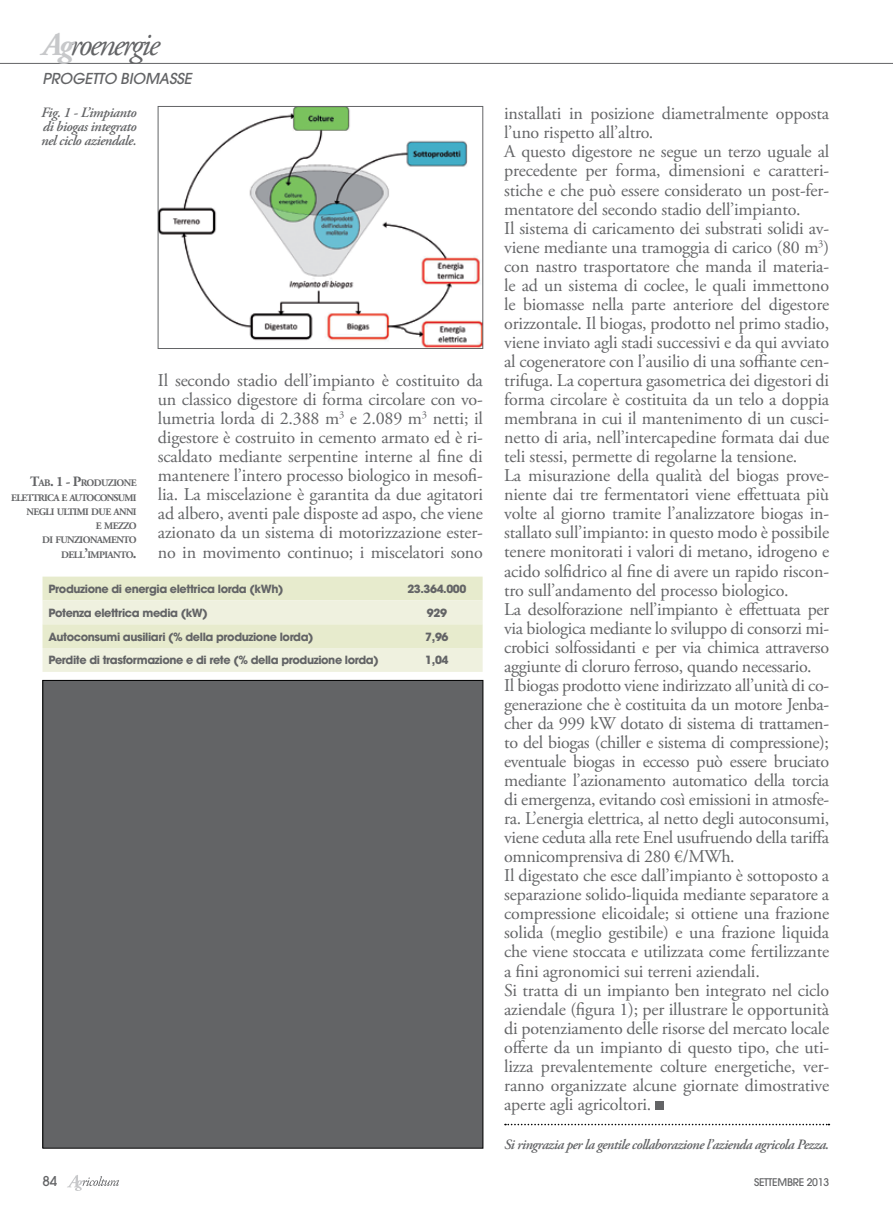
<style>
.page{position:relative;width:893px;height:1212px;background:#fff}
.page>*{position:absolute;margin:0;border:0;box-sizing:border-box;transform-origin:0 0}
.t1{font:italic 33px "Adobe Garamond Pro";letter-spacing:-.07em;color:#636466}
.t2{font:18px/19px "Adobe Garamond Pro";letter-spacing:-.01em;color:#636466;text-align:justify}
.t3{font:italic 500 15px "Avant Garde";letter-spacing:-.01em;color:#636466}
.t4{font:italic 600 14.25px/14.2px "Adobe Garamond Pro";letter-spacing:-.04em;color:#636466;text-align:justify}
.t5{font:500 13.5px "Avant Garde";color:#636466}
.t6{font:700 11.25px "Avant Garde";letter-spacing:-.035em;color:#636466}
.t7{font:500 10.5px "Avant Garde";letter-spacing:-.025em;color:#636466}
.t8{font:700 10.05px/14.2px "Adobe Garamond Pro";letter-spacing:-.055em;color:#636466;text-align:right}
.s1{font-weight:700;color:#c7c8ca}
.s2{font-size:14.25px}
</style>
<div class="page">
<div style="left:43px;top:680px;width:440px;height:468px;background:#636466"></div>
<img style="left:160px;top:108px;width:321px;height:239px">
<div style="left:158px;top:106px;width:325px;height:243px;border:1px solid #636466"></div>
<hr style="left:0;top:63px;width:893px;height:1px;background:#636466">
<svg style="left:67px;top:1175px;width:52px;height:16px"></svg>
<svg style="left:505px;top:1124px;width:324px;height:1px"></svg>
<div style="left:656px;top:1101px;width:8px;height:9px;background:#636466"></div>
<svg style="left:43px;top:577px;width:440px;height:95px;background:#ebeed6"></svg>
<h1 class="t1" style="left:43px;top:24px;width:119px"><span class="s1">Ag</span>roenergie</h1>
<p class="t3" style="left:43px;top:69px;width:150px">PROGETTO BIOMASSE</p>
<p class="t4" style="left:41px;top:106px;width:97px">Fig. 1 - L’impianto di biogas integrato nel ciclo aziendale.</p>
<p class="t8" style="left:11px;top:476px;width:127px"><span class="s2">T</span>AB<span class="s2">. 1 - P</span>RODUZIONE<br>ELETTRICA E AUTOCONSUMI<br>NEGLI ULTIMI DUE ANNI<br>E MEZZO<br>DI FUNZIONAMENTO<br>DELL<span class="s2">’</span>IMPIANTO<span class="s2">.</span></p>
<p class="t2" style="left:158px;top:371px;width:327px">Il secondo stadio dell’impianto è costituito da un classico digestore di forma circolare con vo&shy;lumetria lorda di 2.388 m<sup>3</sup> e 2.089 m<sup>3</sup> netti; il digestore è costruito in cemento armato ed è ri&shy;scaldato mediante serpentine interne al fine di mantenere l’intero processo biologico in mesofi&shy;lia. La miscelazione è garantita da due agitatori ad albero, aventi pale disposte ad aspo, che viene azionato da un sistema di motorizzazione ester&shy;no in movimento continuo; i miscelatori sono</p>
<p class="t6" style="left:49px;top:581px;width:236px">Produzione di energia elettrica lorda (kWh)</p>
<p class="t6" style="left:407px;top:581px;width:61px">23.364.000</p>
<p class="t6" style="left:49px;top:605px;width:161px">Potenza elettrica media (kW)</p>
<p class="t6" style="left:427px;top:605px;width:22px">929</p>
<p class="t6" style="left:49px;top:629px;width:267px">Autoconsumi ausiliari (% della produzione lorda)</p>
<p class="t6" style="left:425px;top:629px;width:25px">7,96</p>
<p class="t6" style="left:49px;top:653px;width:332px">Perdite di trasformazione e di rete (% della produzione lorda)</p>
<p class="t6" style="left:425px;top:653px;width:25px">1,04</p>
<p class="t2" style="left:504px;top:105px;width:327px;text-align:left">installati in posizione diametralmente opposta l’uno rispetto all’altro.<br>A questo digestore ne segue un terzo uguale al precedente per forma, dimensioni e caratteri&shy;stiche e che può essere considerato un post-fer&shy;mentatore del secondo stadio dell’impianto.<br>Il sistema di caricamento dei substrati solidi av&shy;viene mediante una tramoggia di carico (80 m<sup>3</sup>) con nastro trasportatore che manda il materia&shy;le ad un sistema di coclee, le quali immettono le biomasse nella parte anteriore del digestore orizzontale. Il biogas, prodotto nel primo stadio, viene inviato agli stadi successivi e da qui avviato al cogeneratore con l’ausilio di una soffiante cen&shy;trifuga. La copertura gasometrica dei digestori di forma circolare è costituita da un telo a doppia membrana in cui il mantenimento di un cusci&shy;netto di aria, nell’intercapedine formata dai due teli stessi, permette di regolarne la tensione.<br>La misurazione della qualità del biogas prove&shy;niente dai tre fermentatori viene effettuata più volte al giorno tramite l’analizzatore biogas in&shy;stallato sull’impianto: in questo modo è possibile tenere monitorati i valori di metano, idrogeno e acido solfidrico al fine di avere un rapido riscon&shy;tro sull’andamento del processo biologico.<br>La desolforazione nell’impianto è effettuata per via biologica mediante lo sviluppo di consorzi mi&shy;crobici solfossidanti e per via chimica attraverso aggiunte di cloruro ferroso, quando necessario.<br>Il biogas prodotto viene indirizzato all’unità di co&shy;generazione che è costituita da un motore Jenba&shy;cher da 999 kW dotato di sistema di trattamen&shy;to del biogas (chiller e sistema di compressione); eventuale biogas in eccesso può essere bruciato mediante l’azionamento automatico della torcia di emergenza, evitando così emissioni in atmosfe&shy;ra. L’energia elettrica, al netto degli autoconsumi, viene ceduta alla rete Enel usufruendo della tariffa omnicomprensiva di 280 €/MWh.<br>Il digestato che esce dall’impianto è sottoposto a separazione solido-liquida mediante separatore a compressione elicoidale; si ottiene una frazione solida (meglio gestibile) e una frazione liquida che viene stoccata e utilizzata come fertilizzante a fini agronomici sui terreni aziendali.<br>Si tratta di un impianto ben integrato nel ciclo aziendale (figura 1); per illustrare le opportunità di potenziamento delle risorse del mercato locale offerte da un impianto di questo tipo, che uti&shy;lizza prevalentemente colture energetiche, ver&shy;ranno organizzate alcune giornate dimostrative aperte agli agricoltori.</p>
<p class="t4" style="left:504px;top:1138px;width:327px">Si ringrazia per la gentile collaborazione l’azienda agricola Pezza.</p>
<p class="t5" style="left:43px;top:1173px;width:16px">84</p>
<p class="t7" style="left:754px;top:1176px;width:77px">SETTEMBRE 2013</p>
</div>
